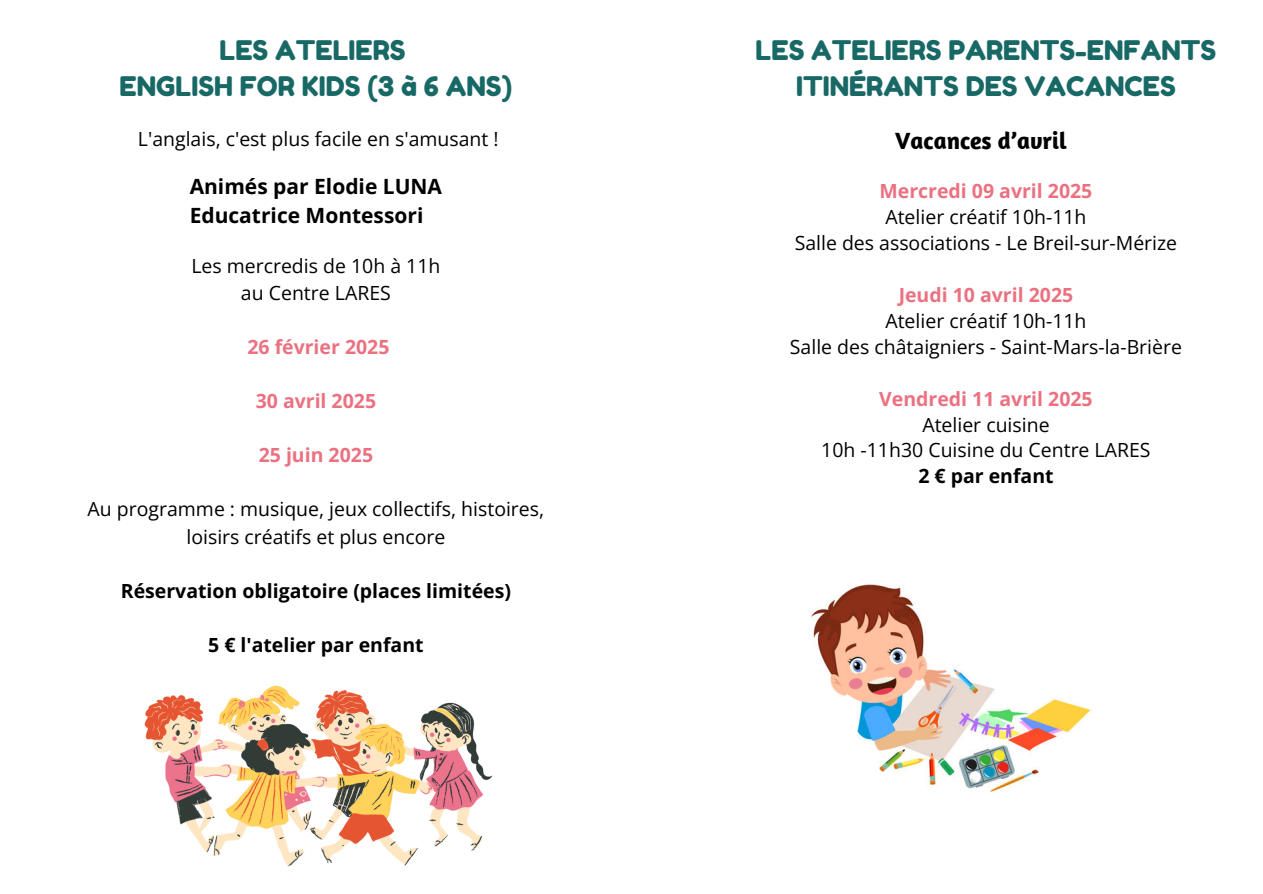
<style>
.page{position:relative;width:1263px;height:894px;background:#fff}
.page>*{position:absolute;margin:0;border:0;box-sizing:border-box;transform-origin:0 0}
.t1{font:27px/36px "Fredoka One";color:#186966;text-align:center}
.t2{font:700 24px "Amaranth";color:#000}
.t3{font:700 21px/29.2px "Open Sans";color:#000}
.t4{font:19.5px/27px "Open Sans";color:#000;text-align:center}
.t5{font:700 19.5px "Open Sans";color:#eb7181}
.t6{font:700 19.5px "Open Sans";color:#000}
</style>
<div class="page">
<img style="left:144px;top:685px;width:349px;height:182px">
<img style="left:810px;top:584px;width:281px;height:209px">
<h2 class="t1" style="left:120px;top:32px;width:394px">LES ATELIERS<br>ENGLISH FOR KIDS (3 à 6 ANS)</h2>
<p class="t1" style="left:756px;top:32px;width:462px">LES ATELIERS PARENTS-ENFANTS<br>ITINÉRANTS DES VACANCES</p>
<p class="t2" style="left:895px;top:125px;width:173px">Vacances d’avril</p>
<h4 class="t4" style="left:138px;top:125px;width:362px">L'anglais, c'est plus facile en s'amusant !</h4>
<h4 class="t3" style="left:190px;top:171px;width:254px">Animés par Elodie LUNA<br>Educatrice Montessori</h4>
<p class="t5" style="left:879px;top:177px;width:214px">Mercredi 09 avril 2025</p>
<h1 class="t4" style="left:885px;top:203px;width:203px">Atelier créatif 10h-11h</h1>
<h3 class="t4" style="left:795px;top:229px;width:384px">Salle des associations - Le Breil-sur-Mérize</h3>
<p class="t5" style="left:899px;top:281px;width:176px">Jeudi 10 avril 2025</p>
<p class="t4" style="left:885px;top:307px;width:203px">Atelier créatif 10h-11h</p>
<p class="t4" style="left:790px;top:332px;width:394px">Salle des châtaigniers - Saint-Mars-la-Brière</p>
<p class="t5" style="left:879px;top:384px;width:215px">Vendredi 11 avril 2025</p>
<p class="t4" style="left:922px;top:410px;width:129px">Atelier cuisine</p>
<p class="t4" style="left:821px;top:436px;width:331px">10h -11h30 Cuisine du Centre LARES</p>
<p class="t6" style="left:918px;top:462px;width:137px">2 € par enfant</p>
<p class="t4" style="left:191px;top:252px;width:251px">Les mercredis de 10h à 11h</p>
<h4 class="t4" style="left:241px;top:279px;width:151px">au Centre LARES</h4>
<p class="t5" style="left:247px;top:333px;width:144px">26 février 2025</p>
<p class="t5" style="left:256px;top:387px;width:122px">30 avril 2025</p>
<h4 class="t5" style="left:259px;top:441px;width:116px">25 juin 2025</h4>
<h4 class="t4" style="left:88px;top:495px;width:458px">Au programme : musique, jeux collectifs, histoires, loisirs créatifs et plus encore</h4>
<h4 class="t6" style="left:121px;top:576px;width:392px">Réservation obligatoire (places limitées)</h4>
<p class="t6" style="left:208px;top:630px;width:217px">5 € l'atelier par enfant</p>
</div>
